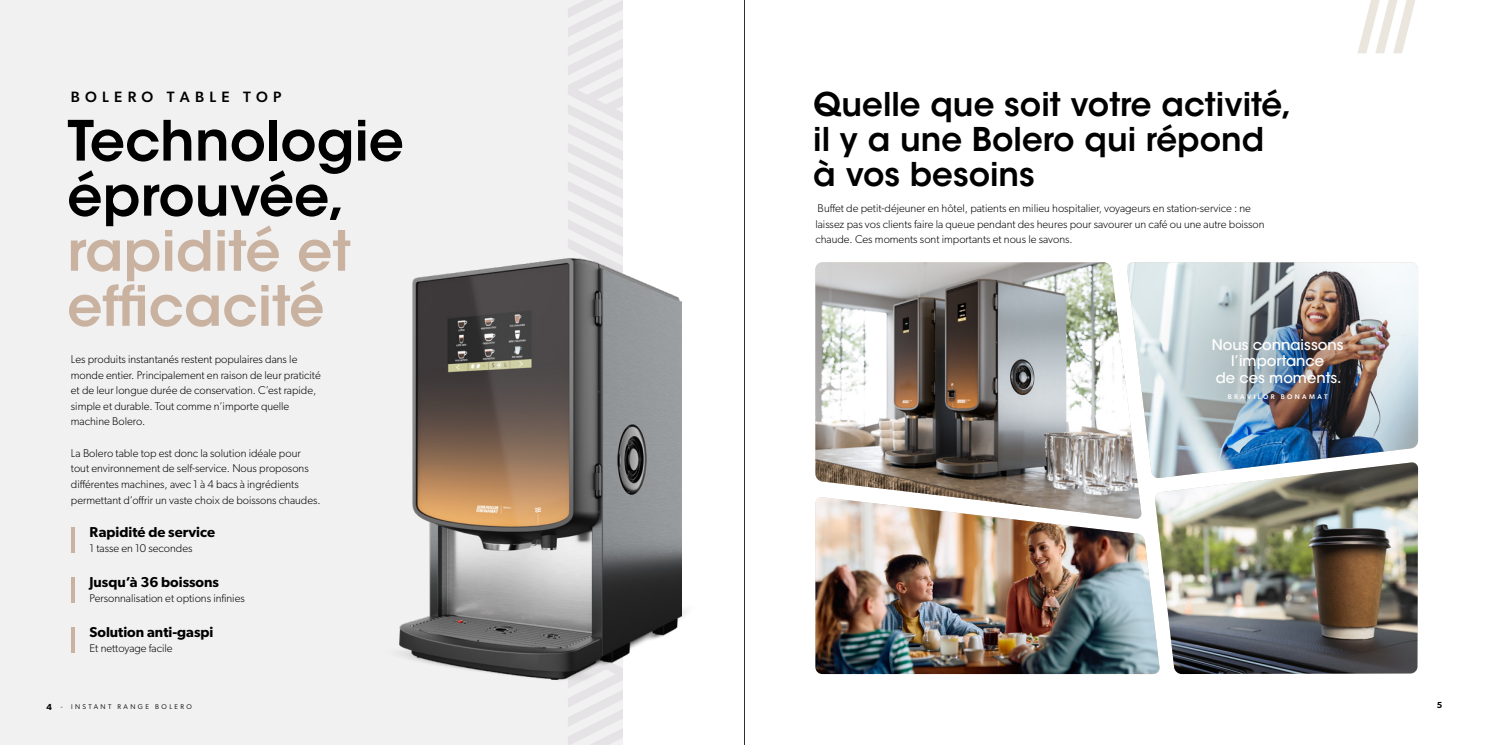
<style>
.page{position:relative;width:1489px;height:745px;background:#fff}
.page>*{position:absolute;margin:0;border:0;box-sizing:border-box;transform-origin:0 0}
.t1{font:600 55px/55px "ITC Avant Garde Std";color:#000}
.t2{font:600 55px/55px "ITC Avant Garde Std";color:#c9b2a0}
.t3{font:600 32.5px/35px "ITC Avant Garde Std";color:#000}
.t4{font:500 15px "Gibson";letter-spacing:.35em;color:#000}
.t5{font:500 14.62px/16.5px "ITC Avant Garde Std";color:#fff;text-align:center}
.t6{font:600 14.38px "Gibson";color:#000}
.t7{font:300 11.25px/15.6px "Gibson";color:#000}
.t8{font:600 8.75px "Gibson";color:#000}
.t9{font:6.88px "Gibson";letter-spacing:.35em;color:#000}
.t10{font:500 6.75px "Gibson";letter-spacing:.35em;color:#fff}
.s1{font-weight:600;font-size:8.75px}
</style>
<div class="page">
<div style="left:0;top:0;width:622px;height:744px;background:#f2f1f2"></div>
<svg style="left:568px;top:0;width:54px;height:744px"></svg>
<hr style="left:71px;top:526px;width:3px;height:26px;background:#c9b2a0">
<hr style="left:71px;top:576px;width:3px;height:26px;background:#c9b2a0">
<hr style="left:71px;top:626px;width:3px;height:25px;background:#c9b2a0">
<svg style="left:1358px;top:0;width:57px;height:53px"></svg>
<img style="left:536px;top:678px;width:73px;height:11px">
<img style="left:548px;top:678px;width:75px;height:10px">
<img style="left:399px;top:258px;width:282px;height:420px">
<img style="left:1156px;top:478px;width:261px;height:195px">
<img style="left:815px;top:262px;width:325px;height:234px">
<img style="left:1126px;top:262px;width:291px;height:216px">
<img style="left:815px;top:497px;width:344px;height:176px">
<hr style="left:744px;top:0;width:1px;height:744px;background:#2e3134">
<h3 class="t4" style="left:71px;top:87px;width:212px">BOLERO TABLE TOP</h3>
<h1 class="t1" style="left:67px;top:113px;width:338px">Technologie éprouvée,</h1>
<h1 class="t2" style="left:67px;top:223px;width:285px">rapidité et efficacité</h1>
<p class="t7" style="left:71px;top:351px;width:251px">Les produits instantanés restent populaires dans le monde entier. Principalement en raison de leur praticité et de leur longue durée de conservation. C’est rapide, simple et durable. Tout comme n’importe quelle machine Bolero.</p>
<p class="t7" style="left:71px;top:444px;width:251px">La Bolero table top est donc la solution idéale pour tout environnement de self-service. Nous proposons différentes machines, avec 1 à 4 bacs à ingrédients permettant d’offrir un vaste choix de boissons chaudes.</p>
<p class="t6" style="left:89px;top:522px;width:127px">Rapidité de service</p>
<p class="t7" style="left:89px;top:540px;width:104px">1 tasse en 10 secondes</p>
<p class="t6" style="left:89px;top:572px;width:131px">Jusqu’à 36 boissons</p>
<p class="t7" style="left:89px;top:590px;width:157px">Personnalisation et options infinies</p>
<p class="t6" style="left:89px;top:622px;width:125px">Solution anti-gaspi</p>
<p class="t7" style="left:89px;top:640px;width:85px">Et nettoyage facile</p>
<h2 class="t3" style="left:813px;top:86px;width:480px">Quelle que soit votre activité, il y a une Bolero qui répond à vos besoins</h2>
<p class="t7" style="left:815px;top:200px;width:450px">Buffet de petit-déjeuner en hôtel, patients en milieu hospitalier, voyageurs en station-service : ne laissez pas vos clients faire la queue pendant des heures pour savourer un café ou une autre boisson chaude. Ces moments sont importants et nous le savons.</p>
<p class="t5" style="left:1211px;top:336px;width:133px">Nous connaissons l’importance<br>de ces moments.</p>
<p class="t10" style="left:1227px;top:392px;width:101px">BRAVILOR BONAMAT</p>
<p class="t9" style="left:47px;top:701px;width:147px"><span class="s1">4</span> - INSTANT RANGE BOLERO</p>
<p class="t8" style="left:1436px;top:699px;width:7px">5</p>
</div>
